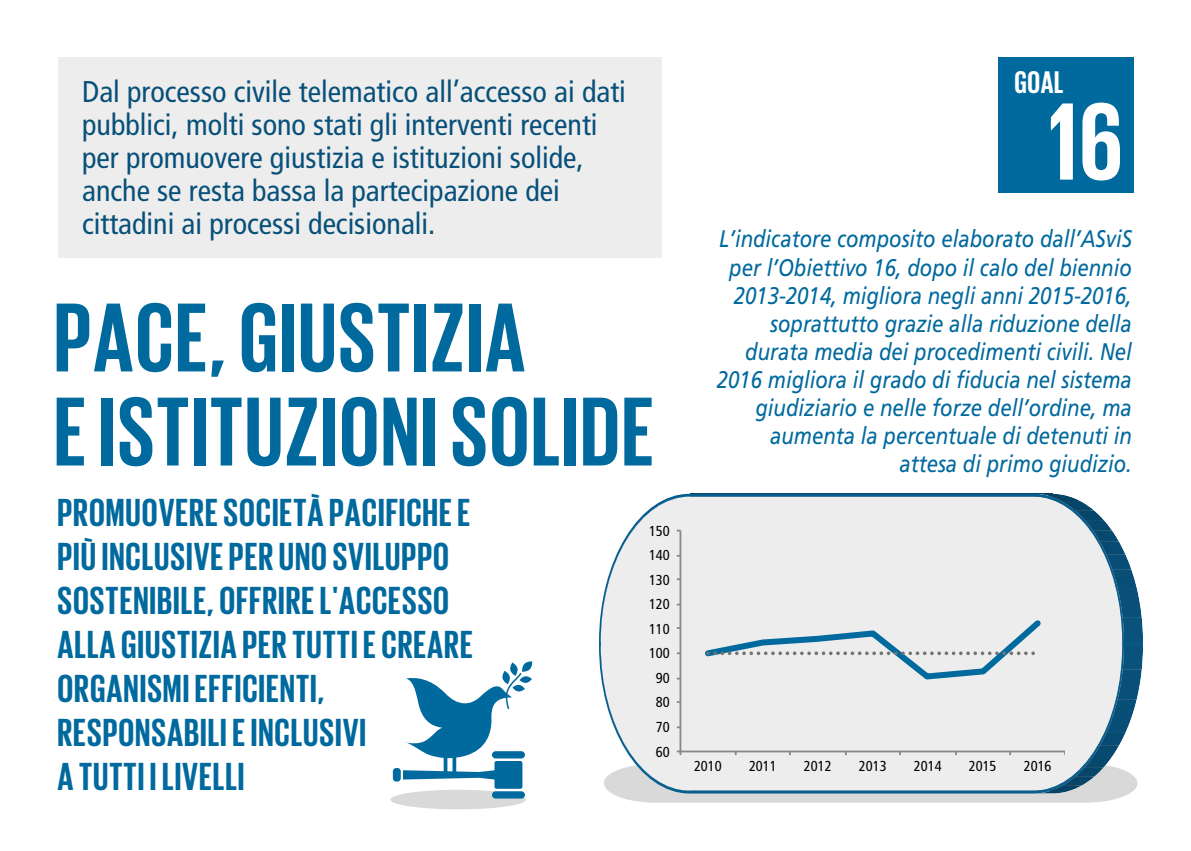
<style>
.page{position:relative;width:1191px;height:851px;background:#fff}
.page>*{position:absolute;margin:0;border:0;box-sizing:border-box;transform-origin:0 0}
.t1{font:700 112.2px "Giorgio Sans";color:#fff}
.t2{font:700 100px/94px "Giorgio Sans";letter-spacing:.02em;color:#00699e}
.t3{font:700 40px/44px "Giorgio Sans";letter-spacing:.025em;color:#00699e}
.t4{font:700 32px "Giorgio Sans";color:#fff}
.t5{font:condensed 30px/33px "Frutiger";color:#085079}
.t6{font:italic 24px/28px "Frutiger";color:#00699e;text-align:right;scale:.85 1}
.t7{font:condensed 14.4px "Frutiger";color:#000}
</style>
<div class="page">
<div style="left:58px;top:58px;width:604px;height:200px;background:#ededed"></div>
<div style="left:390px;top:789px;width:136px;height:20px;background:#d9d9d9;border-radius:50%"></div>
<div style="left:492px;top:791px;width:33px;height:7px;background:#00699e;border-radius:4px"></div>
<svg style="left:403px;top:661px;width:129px;height:127px"></svg>
<div style="left:393px;top:768px;width:8px;height:13px;background:#00699e;border-radius:3px"></div>
<div style="left:998px;top:57px;width:135px;height:135px;background:#00699e"></div>
<svg style="left:599px;top:493px;width:544px;height:309px;background:#dce2e5"></svg>
<p class="t5" style="left:82px;top:75px;width:545px">Dal processo civile telematico all’accesso ai dati pubblici, molti sono stati gli interventi recenti per promuovere giustizia e istituzioni solide, anche se resta bassa la partecipazione dei cittadini ai processi decisionali.</p>
<h2 class="t2" style="left:54px;top:288px;width:601px">PACE, GIUSTIZIA<br>E ISTITUZIONI SOLIDE</h2>
<h3 class="t3" style="left:57px;top:489px;width:417px">PROMUOVERE SOCIETÀ PACIFICHE E<br>PIÙ INCLUSIVE PER UNO SVILUPPO<br>SOSTENIBILE, OFFRIRE L'ACCESSO<br>ALLA GIUSTIZIA PER TUTTI E CREARE<br>ORGANISMI EFFICIENTI,<br>RESPONSABILI E INCLUSIVI<br>A TUTTI I LIVELLI</h3>
<p class="t7" style="left:649px;top:522px;width:22px">150</p>
<p class="t7" style="left:649px;top:546px;width:22px">140</p>
<p class="t7" style="left:649px;top:571px;width:22px">130</p>
<p class="t7" style="left:649px;top:595px;width:22px">120</p>
<p class="t7" style="left:649px;top:620px;width:22px">110</p>
<p class="t7" style="left:649px;top:645px;width:22px">100</p>
<p class="t7" style="left:656px;top:669px;width:15px">90</p>
<p class="t7" style="left:656px;top:694px;width:15px">80</p>
<p class="t7" style="left:656px;top:718px;width:15px">70</p>
<p class="t7" style="left:656px;top:743px;width:15px">60</p>
<h3 class="t4" style="left:1014px;top:66px;width:50px">GOAL</h3>
<h1 class="t1" style="left:1048px;top:85px;width:75px">16</h1>
<p class="t6" style="left:717px;top:225px;width:490px">L’indicatore composito elaborato dall’ASviS per l’Obiettivo 16, dopo il calo del biennio 2013-2014, migliora negli anni 2015-2016, soprattutto grazie alla riduzione della durata media dei procedimenti civili. Nel 2016 migliora il grado di fiducia nel sistema giudiziario e nelle forze dell’ordine, ma aumenta la percentuale di detenuti in attesa di primo giudizio.</p>
<p class="t7" style="left:694px;top:757px;width:29px">2010</p>
<p class="t7" style="left:749px;top:757px;width:29px">2011</p>
<p class="t7" style="left:804px;top:757px;width:29px">2012</p>
<p class="t7" style="left:859px;top:757px;width:29px">2013</p>
<p class="t7" style="left:914px;top:757px;width:29px">2014</p>
<p class="t7" style="left:968px;top:757px;width:29px">2015</p>
<p class="t7" style="left:1023px;top:757px;width:29px">2016</p>
</div>
